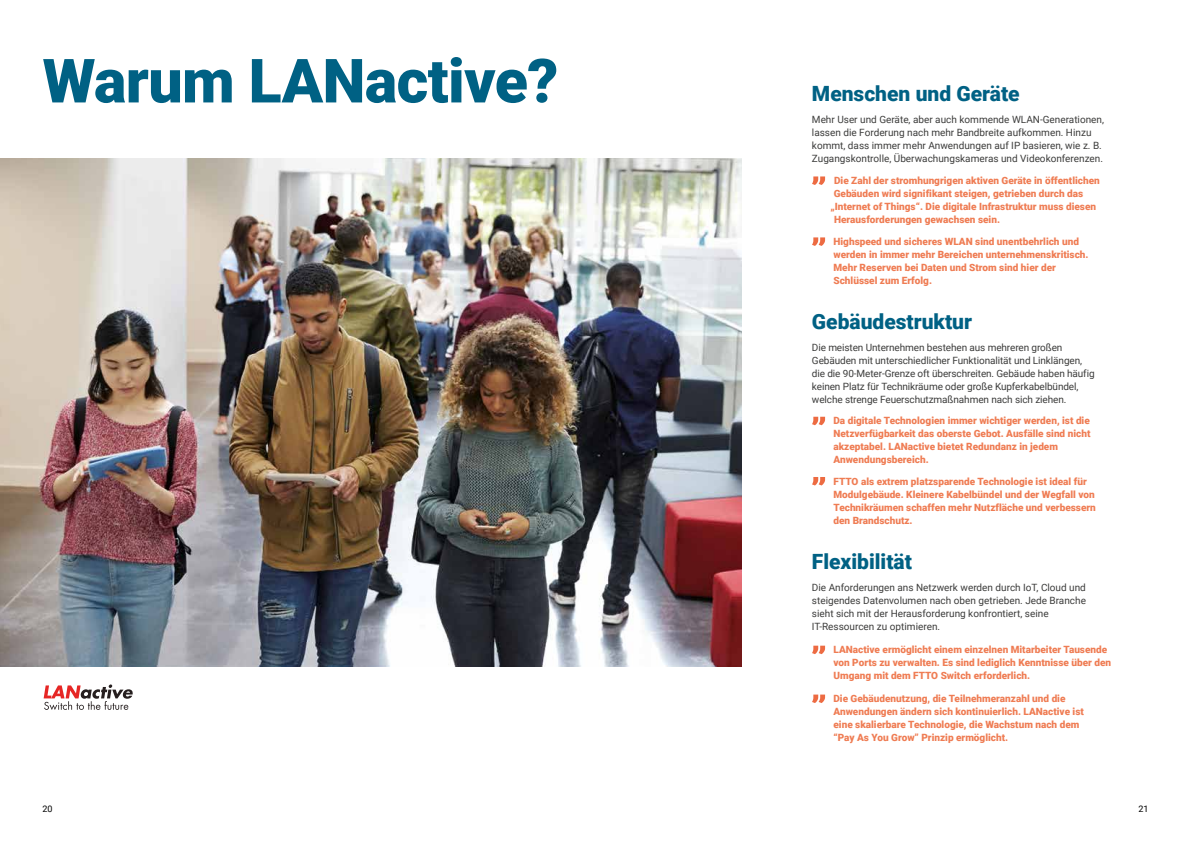
<style>
.page{position:relative;width:1191px;height:842px;background:#fff}
.page>*{position:absolute;margin:0;border:0;box-sizing:border-box;transform-origin:0 0}
.t1{font:900 61px "Roboto";letter-spacing:-.01em;color:#006184}
.t2{font:900 21px "Roboto";color:#006184}
.t3{font:900 10px/13px "Roboto";color:#ef7c53}
.t4{font:10px/13px "Roboto";color:#3c3c3b}
.t5{font:9px "Roboto";color:#000}
</style>
<div class="page">
<img style="left:0;top:159px;width:741px;height:507px">
<svg style="left:812px;top:176px;width:13px;height:9px"></svg>
<svg style="left:812px;top:237px;width:13px;height:9px"></svg>
<svg style="left:812px;top:417px;width:13px;height:8px"></svg>
<svg style="left:812px;top:646px;width:13px;height:8px"></svg>
<svg style="left:812px;top:477px;width:13px;height:8px"></svg>
<svg style="left:812px;top:694px;width:13px;height:9px"></svg>
<svg style="left:44px;top:684px;width:89px;height:26px"></svg>
<h1 class="t1" style="left:43px;top:38px;width:517px">Warum LANactive?</h1>
<h2 class="t2" style="left:812px;top:79px;width:209px">Menschen und Geräte</h2>
<p class="t4" style="left:812px;top:112px;width:293px">Mehr User und Geräte, aber auch kommende WLAN-Generationen, lassen die Forderung nach mehr Bandbreite aufkommen. Hinzu kommt, dass immer mehr Anwendungen auf IP basieren, wie z. B.<br>Zugangskontrolle, Überwachungskameras und Videokonferenzen.</p>
<p class="t3" style="left:834px;top:174px;width:267px">Die Zahl der stromhungrigen aktiven Geräte in öffentlichen</p>
<p class="t3" style="left:833px;top:187px;width:251px">Gebäuden wird signifikant steigen, getrieben durch das</p>
<p class="t3" style="left:830px;top:200px;width:267px">„Internet of Things“. Die digitale Infrastruktur muss diesen</p>
<p class="t3" style="left:834px;top:213px;width:167px">Herausforderungen gewachsen sein.</p>
<p class="t3" style="left:833px;top:234px;width:256px">Highspeed und sicheres WLAN sind unentbehrlich und werden in immer mehr Bereichen unternehmenskritisch.<br>Mehr Reserven bei Daten und Strom sind hier der Schlüssel zum Erfolg.</p>
<h2 class="t2" style="left:812px;top:307px;width:162px">Gebäudestruktur</h2>
<p class="t4" style="left:812px;top:340px;width:284px">Die meisten Unternehmen bestehen aus mehreren großen Gebäuden mit unterschiedlicher Funktionalität und Linklängen, die die 90-Meter-Grenze oft überschreiten. Gebäude haben häufig keinen Platz für Technikräume oder große Kupferkabelbündel, welche strenge Feuerschutzmaßnahmen nach sich ziehen.</p>
<p class="t3" style="left:833px;top:414px;width:258px">Da digitale Technologien immer wichtiger werden, ist die Netzverfügbarkeit das oberste Gebot. Ausfälle sind nicht akzeptabel. LANactive bietet Redundanz in jedem Anwendungsbereich.</p>
<p class="t3" style="left:833px;top:474px;width:264px">FTTO als extrem platzsparende Technologie ist ideal für Modulgebäude. Kleinere Kabelbündel und der Wegfall von Technikräumen schaffen mehr Nutzfläche und verbessern den Brandschutz.</p>
<h2 class="t2" style="left:812px;top:546px;width:101px">Flexibilität</h2>
<p class="t4" style="left:812px;top:580px;width:275px">Die Anforderungen ans Netzwerk werden durch IoT, Cloud und steigendes Datenvolumen nach oben getrieben. Jede Branche sieht sich mit der Herausforderung konfrontiert, seine IT-Ressourcen zu optimieren.</p>
<p class="t3" style="left:833px;top:643px;width:279px">LANactive ermöglicht einem einzelnen Mitarbeiter Tausende von Ports zu verwalten. Es sind lediglich Kenntnisse über den<br>Umgang mit dem FTTO Switch erforderlich.</p>
<p class="t3" style="left:833px;top:692px;width:252px">Die Gebäudenutzung, die Teilnehmeranzahl und die Anwendungen ändern sich kontinuierlich. LANactive ist eine skalierbare Technologie, die Wachstum nach dem “Pay As You Grow” Prinzip ermöglicht.</p>
<p class="t5" style="left:43px;top:802px;width:12px">20</p>
<p class="t5" style="left:1138px;top:802px;width:12px">21</p>
</div>
